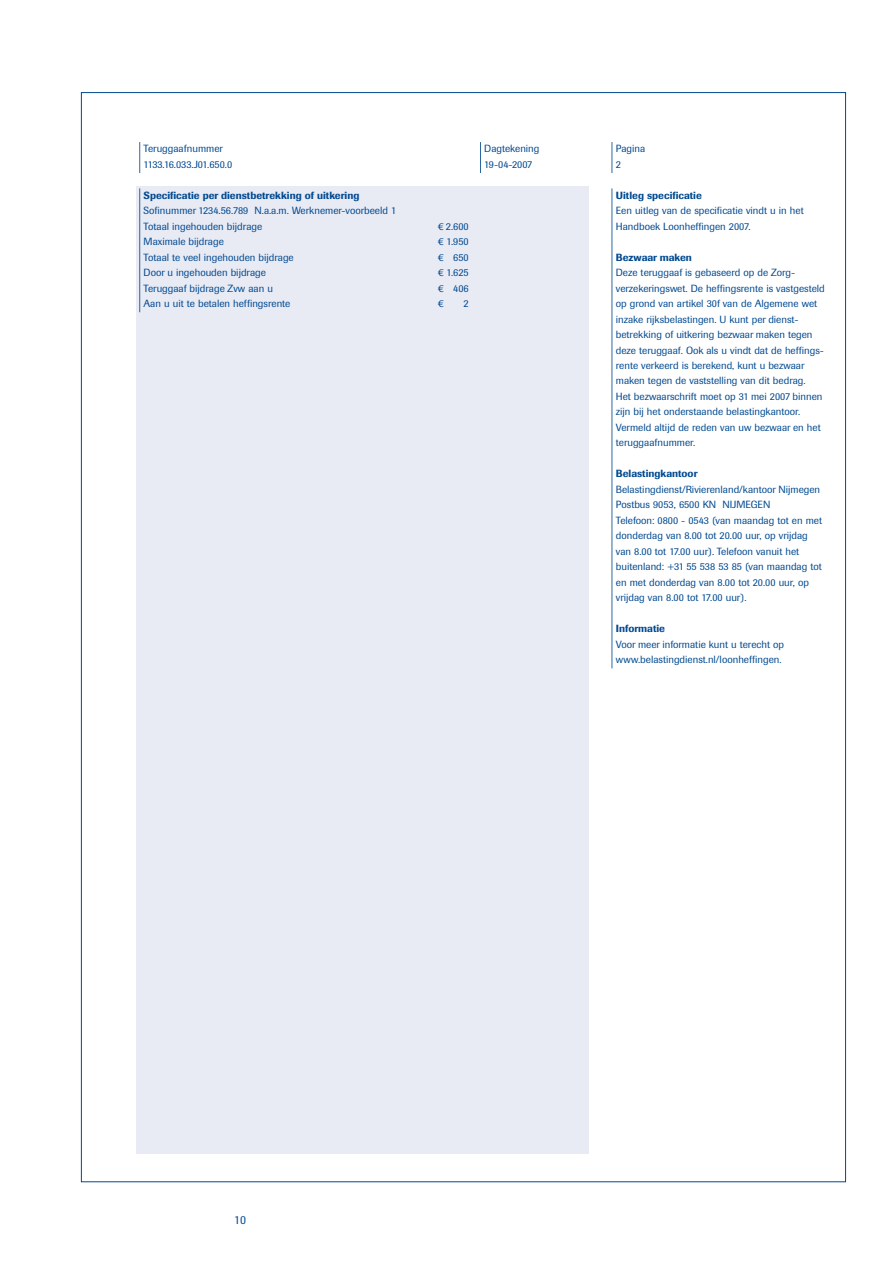
<style>
.page{position:relative;width:893px;height:1263px;background:#fff}
.page>*{position:absolute;margin:0;border:0;box-sizing:border-box;transform-origin:0 0}
.t1{font:12px "Imago BQ";color:#014990}
.t2{font:10.35px/15.5px "Imago BQ";color:#014990}
.t3{font:500 10.35px "Imago BQ";color:#014990}
</style>
<div class="page">
<div style="left:136px;top:186px;width:453px;height:967px;background:#e8eaf4"></div>
<hr style="left:612px;top:188px;width:1px;height:480px;background:#014990">
<hr style="left:139px;top:188px;width:1px;height:124px;background:#014990">
<hr style="left:139px;top:142px;width:1px;height:31px;background:#014990">
<hr style="left:480px;top:142px;width:1px;height:31px;background:#014990">
<hr style="left:612px;top:142px;width:1px;height:31px;background:#014990">
<p class="t2" style="left:144px;top:142px;width:90px">Teruggaafnummer<br>1133.16.033.J01.650.0</p>
<p class="t2" style="left:484px;top:142px;width:57px">Dagtekening<br>19-04-2007</p>
<p class="t2" style="left:616px;top:142px;width:31px">Pagina</p>
<p class="t3" style="left:144px;top:191px;width:217px">Specificatie per dienstbetrekking of uitkering</p>
<p class="t2" style="left:144px;top:204px;width:254px">Sofinummer 1234.56.789 N.a.a.m. Werknemer-voorbeeld 1<br>Totaal ingehouden bijdrage</p>
<p class="t3" style="left:616px;top:191px;width:88px">Uitleg specificatie</p>
<p class="t2" style="left:616px;top:204px;width:189px">Een uitleg van de specificatie vindt u in het<br>Handboek Loonheffingen 2007.</p>
<p class="t3" style="left:616px;top:253px;width:78px">Bezwaar maken</p>
<p class="t2" style="left:616px;top:266px;width:210px">Deze teruggaaf is gebaseerd op de Zorg&shy;verzekeringswet. De heffingsrente is vastgesteld op grond van artikel 30f van de Algemene wet inzake rijksbelastingen. U kunt per dienst&shy;betrekking of uitkering bezwaar maken tegen deze teruggaaf. Ook als u vindt dat de heffings&shy;rente verkeerd is berekend, kunt u bezwaar maken tegen de vaststelling van dit bedrag.<br>Het bezwaarschrift moet op 31 mei 2007 binnen zijn bij het onderstaande belastingkantoor.<br>Vermeld altijd de reden van uw bezwaar en het teruggaafnummer.</p>
<p class="t3" style="left:616px;top:470px;width:83px">Belastingkantoor</p>
<p class="t2" style="left:616px;top:482px;width:208px">Belastingdienst/Rivierenland/kantoor Nijmegen Postbus 9053, 6500 KN NIJMEGEN<br>Telefoon: 0800 - 0543 (van maandag tot en met donderdag van 8.00 tot 20.00 uur, op vrijdag van 8.00 tot 17.00 uur). Telefoon vanuit het buitenland: +31 55 538 53 85 (van maandag tot en met donderdag van 8.00 tot 20.00 uur, op vrijdag van 8.00 tot 17.00 uur).</p>
<p class="t3" style="left:616px;top:625px;width:51px">Informatie</p>
<p class="t2" style="left:616px;top:637px;width:170px;text-align:right">Voor meer informatie kunt u terecht op .belastingdienst.nl/loonheffingen.</p>
<p class="t2" style="left:438px;top:219px;width:32px">€ 2.600</p>
<p class="t2" style="left:144px;top:235px;width:82px">Maximale bijdrage</p>
<p class="t2" style="left:438px;top:235px;width:32px">€ 1.950</p>
<p class="t2" style="left:144px;top:250px;width:152px">Totaal te veel ingehouden bijdrage</p>
<p class="t2" style="left:438px;top:250px;width:32px">€ 650</p>
<p class="t2" style="left:144px;top:266px;width:124px">Door u ingehouden bijdrage</p>
<p class="t2" style="left:438px;top:266px;width:32px">€ 1.625</p>
<p class="t2" style="left:144px;top:281px;width:131px">Teruggaaf bijdrage Zvw aan u</p>
<p class="t2" style="left:438px;top:281px;width:32px">€ 406</p>
<p class="t2" style="left:144px;top:297px;width:148px">Aan u uit te betalen heffingsrente</p>
<p class="t2" style="left:438px;top:297px;width:7px">€</p>
<p class="t2" style="left:464px;top:297px;width:7px">2</p>
<p class="t1" style="left:234px;top:1216px;width:13px">10</p>
</div>
